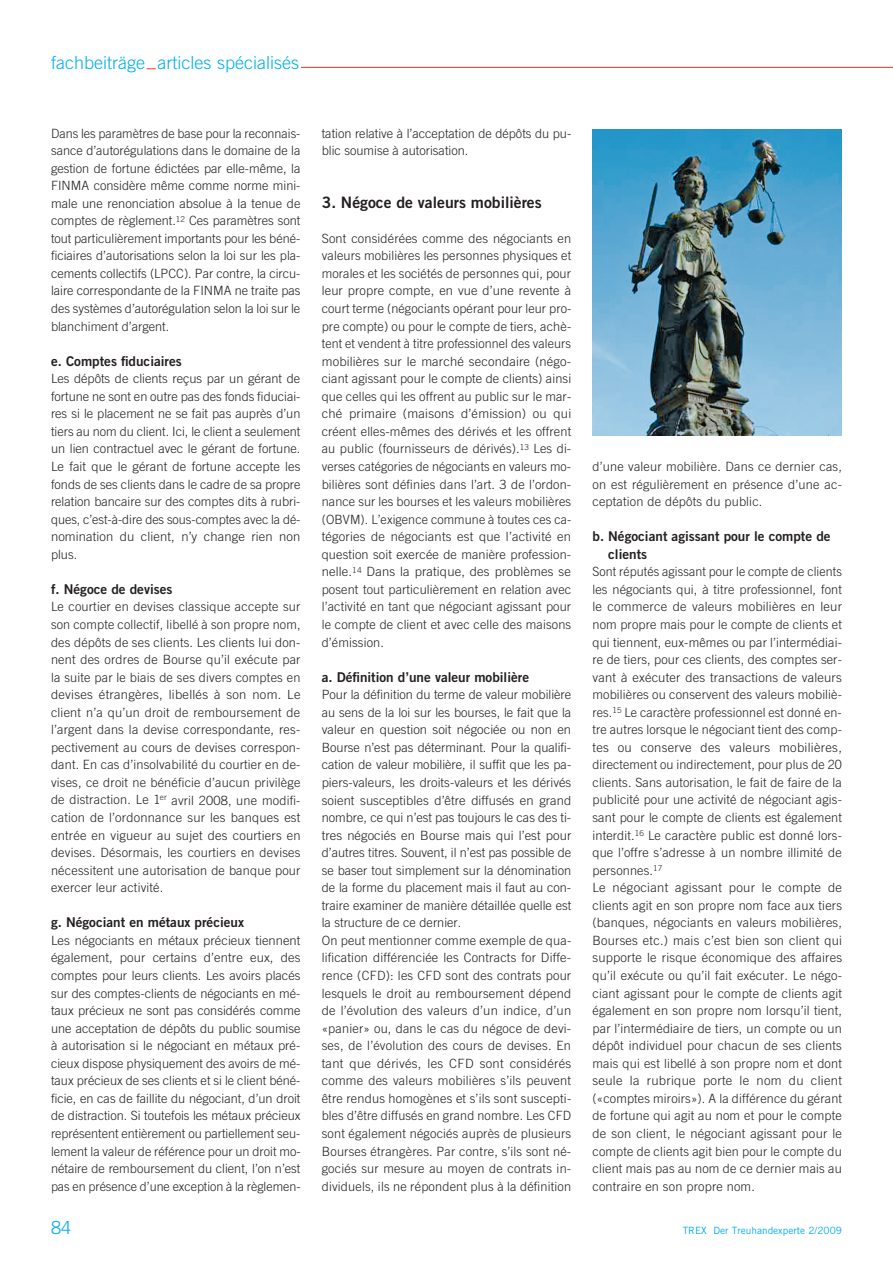
<style>
.page{position:relative;width:893px;height:1263px;background:#fff}
.page>*{position:absolute;margin:0;border:0;box-sizing:border-box;transform-origin:0 0}
.t1{font:300 18px "Trade Gothic";color:#00aeef}
.t2{font:15.75px "Trade Gothic Bold Two";color:#231f20}
.t3{font:13.5px/17.5px "Trade Gothic Bold Two";color:#231f20}
.t4{font:300 12.75px/17.5px "Trade Gothic";letter-spacing:.01em;color:#231f20;text-align:justify}
.t5{font:10.05px "Trade Gothic";color:#00aeef}
.s1{color:#ee2e22}
</style>
<div class="page">
<hr style="left:301px;top:67px;width:592px;height:1px;background:#ee2e22">
<img style="left:592px;top:130px;width:250px;height:306px">
<h1 class="t1" style="left:51px;top:52px;width:250px">fachbeiträge<span class="s1">_</span>articles spécialisés</h1>
<p class="t4" style="left:51px;top:124px;width:251px">Dans les paramètres de base pour la reconnais&shy;sance d’autorégulations dans le domaine de la gestion de fortune édictées par elle-même, la FINMA considère même comme norme mini&shy;male une renonciation absolue à la tenue de comptes de règlement.<sup>12</sup> Ces paramètres sont tout particulièrement importants pour les béné&shy;ficiaires d’autorisations selon la loi sur les pla&shy;cements collectifs (LPCC). Par contre, la circu&shy;laire correspondante de la FINMA ne traite pas des systèmes d’autorégulation selon la loi sur le blanchiment d’argent.</p>
<p class="t3" style="left:51px;top:352px;width:132px">e. Comptes fiduciaires</p>
<p class="t4" style="left:51px;top:370px;width:251px">Les dépôts de clients reçus par un gérant de fortune ne sont en outre pas des fonds fiduciai&shy;res si le placement ne se fait pas auprès d’un tiers au nom du client. Ici, le client a seulement un lien contractuel avec le gérant de fortune.<br>Le fait que le gérant de fortune accepte les fonds de ses clients dans le cadre de sa propre relation bancaire sur des comptes dits à rubri&shy;ques, c’est-à-dire des sous-comptes avec la dé&shy;nomination du client, n’y change rien non plus.</p>
<p class="t3" style="left:51px;top:580px;width:123px">f. Négoce de devises</p>
<p class="t4" style="left:51px;top:598px;width:251px">Le courtier en devises classique accepte sur son compte collectif, libellé à son propre nom, des dépôts de ses clients. Les clients lui don&shy;nent des ordres de Bourse qu’il exécute par la suite par le biais de ses divers comptes en devises étrangères, libellés à son nom. Le client n’a qu’un droit de remboursement de l’argent dans la devise correspondante, res&shy;pectivement au cours de devises correspon&shy;dant. En cas d’insolvabilité du courtier en de&shy;vises, ce droit ne bénéficie d’aucun privilège de distraction. Le 1<sup>er</sup> avril 2008, une modifi&shy;cation de l’ordonnance sur les banques est entrée en vigueur au sujet des courtiers en devises. Désormais, les courtiers en devises nécessitent une autorisation de banque pour exercer leur activité.</p>
<p class="t3" style="left:51px;top:913px;width:195px">g. Négociant en métaux précieux</p>
<p class="t4" style="left:51px;top:931px;width:251px">Les négociants en métaux précieux tiennent également, pour certains d’entre eux, des comptes pour leurs clients. Les avoirs placés sur des comptes-clients de négociants en mé&shy;taux précieux ne sont pas considérés comme une acceptation de dépôts du public soumise à autorisation si le négociant en métaux pré&shy;cieux dispose physiquement des avoirs de mé&shy;taux précieux de ses clients et si le client béné&shy;ficie, en cas de faillite du négociant, d’un droit de distraction. Si toutefois les métaux précieux représentent entièrement ou partiellement seu&shy;lement la valeur de référence pour un droit mo&shy;nétaire de remboursement du client, l’on n’est pas en présence d’une exception à la règlemen-</p>
<p class="t4" style="left:322px;top:124px;width:251px">tation relative à l’acceptation de dépôts du pu&shy;blic soumise à autorisation.</p>
<p class="t2" style="left:322px;top:192px;width:222px">3. Négoce de valeurs mobilières</p>
<p class="t4" style="left:322px;top:229px;width:251px">Sont considérées comme des négociants en valeurs mobilières les personnes physiques et morales et les sociétés de personnes qui, pour leur propre compte, en vue d’une revente à court terme (négociants opérant pour leur pro&shy;pre compte) ou pour le compte de tiers, achè&shy;tent et vendent à titre professionnel des valeurs mobilières sur le marché secondaire (négo&shy;ciant agissant pour le compte de clients) ainsi que celles qui les offrent au public sur le mar&shy;ché primaire (maisons d’émission) ou qui créent elles-mêmes des dérivés et les offrent au public (fournisseurs de dérivés).<sup>13</sup> Les di&shy;verses catégories de négociants en valeurs mo&shy;bilières sont définies dans l’art. 3 de l’ordon&shy;nance sur les bourses et les valeurs mobilières (OBVM). L’exigence commune à toutes ces ca&shy;tégories de négociants est que l’activité en question soit exercée de manière profession&shy;nelle.<sup>14</sup> Dans la pratique, des problèmes se posent tout particulièrement en relation avec l’activité en tant que négociant agissant pour le compte de client et avec celle des maisons d’émission.</p>
<p class="t3" style="left:322px;top:668px;width:209px">a. Définition d’une valeur mobilière</p>
<p class="t4" style="left:322px;top:686px;width:251px;text-align:left">Pour la définition du terme de valeur mobilière au sens de la loi sur les bourses, le fait que la valeur en question soit négociée ou non en Bourse n’est pas déterminant. Pour la qualifi&shy;cation de valeur mobilière, il suffit que les pa&shy;piers-valeurs, les droits-valeurs et les dérivés soient susceptibles d’être diffusés en grand nombre, ce qui n’est pas toujours le cas des ti&shy;tres négociés en Bourse mais qui l’est pour d’autres titres. Souvent, il n’est pas possible de se baser tout simplement sur la dénomination de la forme du placement mais il faut au con&shy;traire examiner de manière détaillée quelle est la structure de ce dernier.<br>On peut mentionner comme exemple de qua&shy;lification différenciée les Contracts for Diffe&shy;rence (CFD): les CFD sont des contrats pour lesquels le droit au remboursement dépend de l’évolution des valeurs d’un indice, d’un «panier» ou, dans le cas du négoce de devi&shy;ses, de l’évolution des cours de devises. En tant que dérivés, les CFD sont considérés comme des valeurs mobilières s’ils peuvent être rendus homogènes et s’ils sont suscepti&shy;bles d’être diffusés en grand nombre. Les CFD sont également négociés auprès de plusieurs Bourses étrangères. Par contre, s’ils sont né&shy;gociés sur mesure au moyen de contrats in&shy;dividuels, ils ne répondent plus à la définition</p>
<p class="t4" style="left:592px;top:457px;width:251px">d’une valeur mobilière. Dans ce dernier cas, on est régulièrement en présence d’une ac&shy;ceptation de dépôts du public.</p>
<p class="t3" style="left:608px;top:527px;width:224px;text-indent:-16px">b. Négociant agissant pour le compte de clients</p>
<p class="t4" style="left:592px;top:563px;width:251px;text-align:left">Sont réputés agissant pour le compte de clients les négociants qui, à titre professionnel, font le commerce de valeurs mobilières en leur nom propre mais pour le compte de clients et qui tiennent, eux-mêmes ou par l’intermédiai&shy;re de tiers, pour ces clients, des comptes ser&shy;vant à exécuter des transactions de valeurs mobilières ou conservent des valeurs mobiliè&shy;res.<sup>15</sup> Le caractère professionnel est donné en&shy;tre autres lorsque le négociant tient des comp&shy;tes ou conserve des valeurs mobilières, directement ou indirectement, pour plus de 20 clients. Sans autorisation, le fait de faire de la publicité pour une activité de négociant agis&shy;sant pour le compte de clients est également interdit.<sup>16</sup> Le caractère public est donné lors&shy;que l’offre s’adresse à un nombre illimité de personnes.<sup>17<br></sup>Le négociant agissant pour le compte de clients agit en son propre nom face aux tiers (banques, négociants en valeurs mobilières, Bourses etc.) mais c’est bien son client qui supporte le risque économique des affaires qu’il exécute ou qu’il fait exécuter. Le négo&shy;ciant agissant pour le compte de clients agit également en son propre nom lorsqu’il tient, par l’intermédiaire de tiers, un compte ou un dépôt individuel pour chacun de ses clients mais qui est libellé à son propre nom et dont seule la rubrique porte le nom du client («comptes miroirs»). A la différence du gérant de fortune qui agit au nom et pour le compte de son client, le négociant agissant pour le compte de clients agit bien pour le compte du client mais pas au nom de ce dernier mais au contraire en son propre nom.</p>
<h1 class="t1" style="left:51px;top:1217px;width:22px">84</h1>
<p class="t5" style="left:683px;top:1225px;width:161px">TREX Der Treuhandexperte 2/2009</p>
</div>
